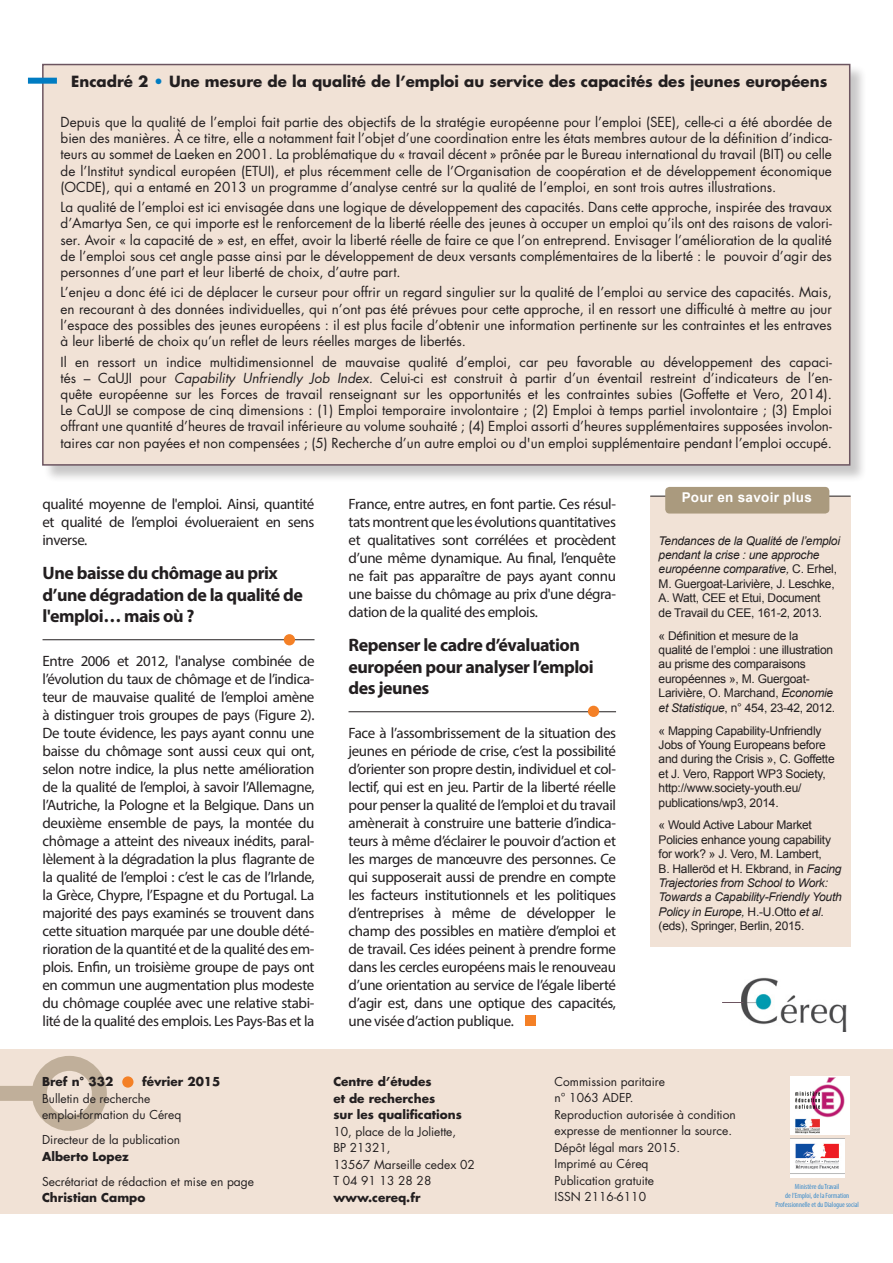
<style>
.page{position:relative;width:893px;height:1263px;background:#fff}
.page>*{position:absolute;margin:0;border:0;box-sizing:border-box;transform-origin:0 0}
.INTERTITRES{font:700 18px/21.6px "Myriad Pro";letter-spacing:-.025em;color:#231f20}
.TEXTE{font:15px/18px "Myriad Pro";letter-spacing:-.025em;color:#231f20;text-align:justify}
.TITREENCADRE{font:700 15px "Futura";color:#231f20}
.TEXTEENCADRE{font:13.5px/16.2px "Futura";color:#231f20;text-align:justify}
.TEXTE-2{font:700 13.5px "Arial";letter-spacing:.02em;color:#fff}
.BIBLIO{font:12px/14.4px "Arial";letter-spacing:-.02em;color:#231f20}
.t1{font:12px/16.5px "Futura";color:#231f20}
.t2{font:700 12px/16.5px "Futura";color:#231f20}
.t3{font:condensed 7.5px/9px "Myriad Pro";color:#3f8dcb;text-align:center}
.s1{color:#007cc2}
.s2{font-style:italic}
</style>
<div class="page">
<div style="left:0;top:1049px;width:893px;height:165px;background:#f1e2d6"></div>
<div style="left:0;top:1086px;width:39px;height:15px;background:#c0af9a"></div>
<div style="left:32px;top:1056px;width:75px;height:75px;border:15px solid #766340;border-radius:50%"></div>
<div style="left:122px;top:1076px;width:12px;height:11px;background:#f48026;border-radius:50%"></div>
<div style="left:525px;top:1015px;width:10px;height:11px;background:#f48026"></div>
<img style="left:741px;top:977px;width:105px;height:54px">
<svg style="left:722px;top:1002px;width:21px;height:1px"></svg>
<img style="left:790px;top:1076px;width:60px;height:58px">
<img style="left:790px;top:1139px;width:54px;height:38px">
<div style="left:650px;top:496px;width:201px;height:450px;background:#f1e2d6"></div>
<hr style="left:650px;top:496px;width:201px;height:1px;background:#231f20">
<div style="left:665px;top:487px;width:164px;height:26px;background:#aa9a7e;border-radius:4px"></div>
<hr style="left:43px;top:639px;width:271px;height:1px;background:#231f20">
<hr style="left:349px;top:711px;width:267px;height:1px;background:#231f20">
<div style="left:284px;top:634px;width:11px;height:11px;background:#f48026;border-radius:50%"></div>
<div style="left:43px;top:65px;width:824px;height:418px;background:#231f20;opacity:.25"></div>
<div style="left:43px;top:65px;width:807px;height:400px;background:#f1e2d6"></div>
<div style="left:42px;top:64px;width:808px;height:402px;border:2px solid #6c5560"></div>
<div style="left:28px;top:78px;width:29px;height:6px;background:#007cc2"></div>
<div style="left:588px;top:706px;width:11px;height:11px;background:#f48026;border-radius:50%"></div>
<p class="TITREENCADRE" style="left:71px;top:71px;width:758px">Encadré 2 <span class="s1">•</span> Une mesure de la qualité de l’emploi au service des capacités des jeunes européens</p>
<p class="TEXTEENCADRE" style="left:61px;top:114px;width:773px">Depuis que la qualité de l’emploi fait partie des objectifs de la stratégie européenne pour l’emploi (SEE), celle-ci a été abordée de bien des manières. À ce titre, elle a notamment fait l’objet d’une coordination entre les états membres autour de la définition d’indica&shy;teurs au sommet de Laeken en 2001. La problématique du « travail décent » prônée par le Bureau international du travail (BIT) ou celle de l’Institut syndical européen (ETUI), et plus récemment celle de l’Organisation de coopération et de développement économique (OCDE), qui a entamé en 2013 un programme d’analyse centré sur la qualité de l’emploi, en sont trois autres illustrations.</p>
<p class="TEXTEENCADRE" style="left:61px;top:199px;width:773px">La qualité de l’emploi est ici envisagée dans une logique de développement des capacités. Dans cette approche, inspirée des travaux d’Amartya Sen, ce qui importe est le renforcement de la liberté réelle des jeunes à occuper un emploi qu’ils ont des raisons de valori&shy;ser. Avoir « la capacité de » est, en effet, avoir la liberté réelle de faire ce que l’on entreprend. Envisager l’amélioration de la qualité de l’emploi sous cet angle passe ainsi par le développement de deux versants complémentaires de la liberté : le pouvoir d’agir des personnes d’une part et leur liberté de choix, d’autre part.</p>
<p class="TEXTEENCADRE" style="left:61px;top:284px;width:773px">L’enjeu a donc été ici de déplacer le curseur pour offrir un regard singulier sur la qualité de l’emploi au service des capacités. Mais, en recourant à des données individuelles, qui n’ont pas été prévues pour cette approche, il en ressort une difficulté à mettre au jour l’espace des possibles des jeunes européens : il est plus facile d’obtenir une information pertinente sur les contraintes et les entraves à leur liberté de choix qu’un reflet de leurs réelles marges de libertés.</p>
<p class="TEXTEENCADRE" style="left:61px;top:353px;width:773px">Il en ressort un indice multidimensionnel de mauvaise qualité d’emploi, car peu favorable au développement des capaci&shy;tés – CaUJI pour <span class="s2">Capability Unfriendly Job Index.</span> Celui-ci est construit à partir d’un éventail restreint d’indicateurs de l’en&shy;quête européenne sur les Forces de travail renseignant sur les opportunités et les contraintes subies (Goffette et Vero, 2014).<br>Le CaUJI se compose de cinq dimensions : (1) Emploi temporaire involontaire ; (2) Emploi à temps partiel involontaire ; (3) Emploi offrant une quantité d’heures de travail inférieure au volume souhaité ; (4) Emploi assorti d’heures supplémentaires supposées involon&shy;taires car non payées et non compensées ; (5) Recherche d’un autre emploi ou d'un emploi supplémentaire pendant l’emploi occupé.</p>
<p class="TEXTE" style="left:43px;top:494px;width:273px">qualité moyenne de l'emploi. Ainsi, quantité et qualité de l’emploi évolueraient en sens inverse.</p>
<p class="INTERTITRES" style="left:43px;top:562px;width:262px">Une baisse du chômage au prix d’une dégradation de la qualité de l'emploi… mais où ?</p>
<p class="TEXTE" style="left:43px;top:652px;width:274px">Entre 2006 et 2012, l'analyse combinée de l’évolution du taux de chômage et de l’indica&shy;teur de mauvaise qualité de l’emploi amène à distinguer trois groupes de pays (Figure 2).<br>De toute évidence, les pays ayant connu une baisse du chômage sont aussi ceux qui ont, selon notre indice, la plus nette amélioration de la qualité de l’emploi, à savoir l’Allemagne, l’Autriche, la Pologne et la Belgique. Dans un deuxième ensemble de pays, la montée du chômage a atteint des niveaux inédits, paral&shy;lèlement à la dégradation la plus flagrante de la qualité de l’emploi : c’est le cas de l’Irlande, la Grèce, Chypre, l’Espagne et du Portugal. La majorité des pays examinés se trouvent dans cette situation marquée par une double dété&shy;rioration de la quantité et de la qualité des em&shy;plois. Enfin, un troisième groupe de pays ont en commun une augmentation plus modeste du chômage couplée avec une relative stabi&shy;lité de la qualité des emplois. Les Pays-Bas et la</p>
<p class="t2" style="left:42px;top:1073px;width:73px">Bref n° 332</p>
<p class="t2" style="left:142px;top:1073px;width:80px">février 2015</p>
<p class="t1" style="left:42px;top:1090px;width:141px">Bulletin de recherche emploi-formation du Céreq</p>
<p class="t1" style="left:42px;top:1131px;width:140px">Directeur de la publication</p>
<p class="t2" style="left:42px;top:1147px;width:88px">Alberto Lopez</p>
<p class="t1" style="left:42px;top:1173px;width:213px">Secrétariat de rédaction et mise en page</p>
<p class="t2" style="left:42px;top:1189px;width:105px">Christian Campo</p>
<p class="TEXTE" style="left:349px;top:494px;width:269px">France, entre autres, en font partie. Ces résul&shy;tats montrent que les évolutions quantitatives et qualitatives sont corrélées et procèdent d’une même dynamique. Au final, l’enquête ne fait pas apparaître de pays ayant connu une baisse du chômage au prix d'une dégra&shy;dation de la qualité des emplois.</p>
<p class="INTERTITRES" style="left:349px;top:634px;width:247px">Repenser le cadre d’évaluation européen pour analyser l’emploi des jeunes</p>
<p class="TEXTE" style="left:349px;top:724px;width:269px">Face à l’assombrissement de la situation des jeunes en période de crise, c’est la possibilité d’orienter son propre destin, individuel et col&shy;lectif, qui est en jeu. Partir de la liberté réelle pour penser la qualité de l’emploi et du travail amènerait à construire une batterie d’indica&shy;teurs à même d’éclairer le pouvoir d’action et les marges de manœuvre des personnes. Ce qui supposerait aussi de prendre en compte les facteurs institutionnels et les politiques d’entreprises à même de développer le champ des possibles en matière d’emploi et de travail. Ces idées peinent à prendre forme dans les cercles européens mais le renouveau d’une orientation au service de l’égale liberté d’agir est, dans une optique des capacités, une visée d’action publique.</p>
<p class="TEXTE-2" style="left:682px;top:489px;width:132px">Pour en savoir plus</p>
<p class="BIBLIO" style="left:659px;top:533px;width:183px"><span class="s2">Tendances de la Qualité de l’emploi pendant la crise : une approche européenne comparative,</span> C. Erhel, M. Guergoat-Larivière, J. Leschke, A. Watt, CEE et Etui, Document<br>de Travail du CEE, 161-2, 2013.</p>
<p class="BIBLIO" style="left:659px;top:628px;width:178px">« Définition et mesure de la qualité de l’emploi : une illustration au prisme des comparaisons européennes », M. Guergoat-<br>Larivière, O. Marchand, <span class="s2">Economie et Statistique</span>, n° 454, 23-42, 2012.</p>
<p class="BIBLIO" style="left:659px;top:723px;width:178px">« Mapping Capability-Unfriendly<br>Jobs of Young Europeans before and during the Crisis », C. Goffette et J. Vero, Rapport WP3 Society, http://www.society-youth.eu/ publications/wp3, 2014.</p>
<p class="BIBLIO" style="left:659px;top:818px;width:185px">« Would Active Labour Market Policies enhance young capability for work? » J. Vero, M. Lambert,<br>B. Halleröd et H. Ekbrand, in <span class="s2">Facing Trajectories from School to Work:<br>Towards a Capability-Friendly Youth Policy in Europe,</span> H.-U.Otto <span class="s2">et al. </span>(eds), Springer, Berlin, 2015.</p>
<p class="t2" style="left:333px;top:1073px;width:103px">Centre d’études et de recherches</p>
<p class="t2" style="left:333px;top:1106px;width:130px">sur les qualifications</p>
<p class="t1" style="left:333px;top:1123px;width:124px">10, place de la Joliette,</p>
<p class="t1" style="left:333px;top:1139px;width:59px">BP 21321,</p>
<p class="t1" style="left:333px;top:1156px;width:143px">13567 Marseille cedex 02</p>
<p class="t1" style="left:333px;top:1172px;width:100px">T 04 91 13 28 28</p>
<p class="t2" style="left:333px;top:1188px;width:89px">www.cereq.fr</p>
<p class="t1" style="left:554px;top:1073px;width:112px">Commission paritaire</p>
<p class="t1" style="left:554px;top:1089px;width:81px">n° 1063 ADEP.</p>
<p class="t1" style="left:554px;top:1106px;width:183px">Reproduction autorisée à condition</p>
<p class="t1" style="left:554px;top:1122px;width:179px">expresse de mentionner la source.<br>Dépôt légal mars 2015.</p>
<p class="t1" style="left:554px;top:1155px;width:96px">Imprimé au Céreq</p>
<p class="t1" style="left:554px;top:1172px;width:101px">Publication gratuite</p>
<p class="t1" style="left:554px;top:1188px;width:93px">ISSN 2116-6110</p>
<p class="t3" style="left:795px;top:1182px;width:46px">Ministère du Travail</p>
<p class="t3" style="left:775px;top:1191px;width:85px">de l’Emploi, de la Formation<br>Professionnelle et du Dialogue social</p>
</div>
